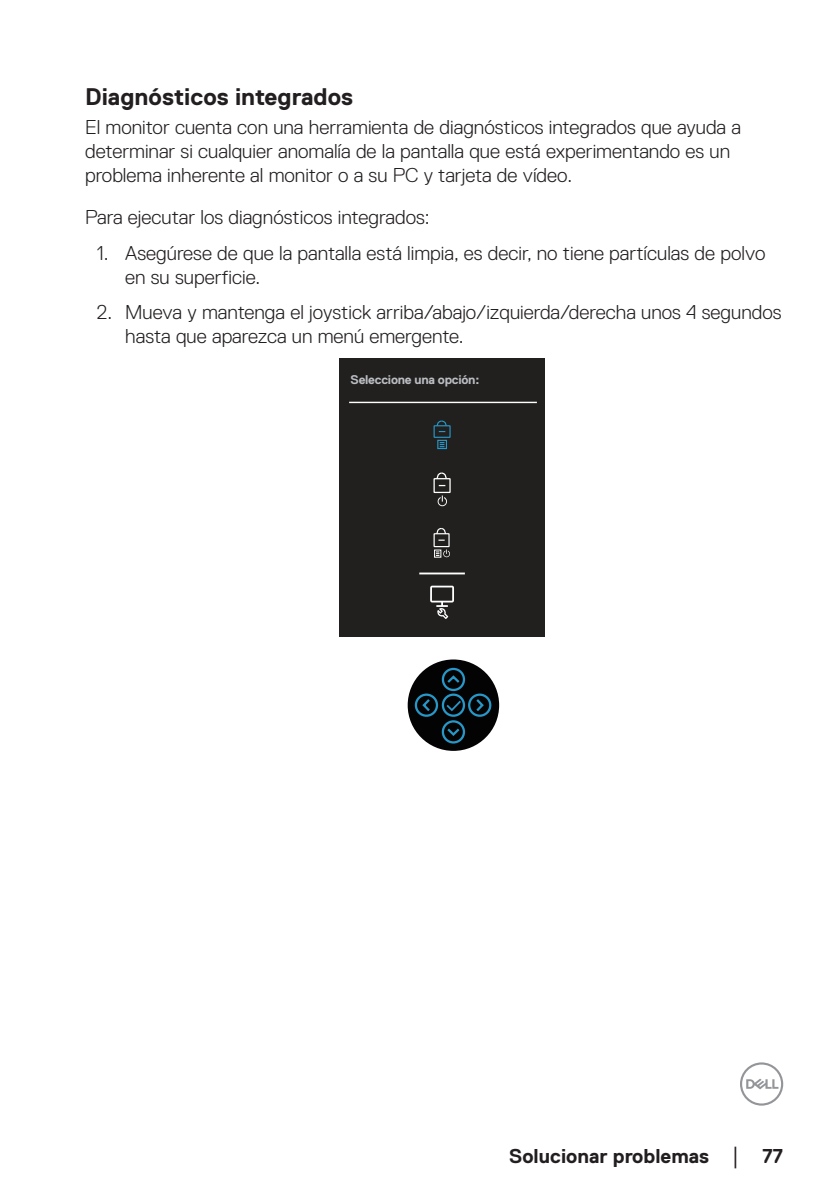
<style>
.page{position:relative;width:840px;height:1191px;background:#fff}
.page>*{position:absolute;margin:0;border:0;box-sizing:border-box;transform-origin:0 0}
.Head2{font:700 24px "Dell Replica";color:#231f20}
.text{font:300 20px/24px "Dell Replica";color:#231f20}
.Paragraph{font:300 20px "Dell Replica";color:#231f20}
.t1{font:700 20px "Dell Replica";color:#231f20}
.t2{font:700 12.6px "Dell Replica";letter-spacing:-.02em;color:#babdc2}
.s1{font-family:"Times New Roman";font-weight:400;font-size:18px}
</style>
<div class="page">
<svg style="left:740px;top:1062px;width:42px;height:43px"></svg>
<div style="left:339px;top:358px;width:205px;height:279px;background:#21201f"></div>
<div style="left:433px;top:478px;width:17px;height:15px;border:1px solid #fff"></div>
<svg style="left:435px;top:472px;width:12px;height:14px"></svg>
<svg style="left:437px;top:495px;width:10px;height:11px"></svg>
<div style="left:433px;top:533px;width:16px;height:14px;border:1px solid #fff"></div>
<svg style="left:435px;top:528px;width:11px;height:13px"></svg>
<div style="left:434px;top:549px;width:7px;height:8px;border:1px solid #fff"></div>
<svg style="left:435px;top:549px;width:15px;height:8px"></svg>
<div style="left:433px;top:425px;width:17px;height:13px;border:1px solid #2797c8"></div>
<svg style="left:436px;top:420px;width:11px;height:12px"></svg>
<div style="left:437px;top:440px;width:10px;height:9px;border:1px solid #2797c8"></div>
<svg style="left:439px;top:442px;width:5px;height:5px"></svg>
<hr style="left:419px;top:572px;width:45px;height:2px;background:#fff">
<div style="left:407px;top:659px;width:92px;height:92px;background:#030303;border-radius:50%"></div>
<svg style="left:413px;top:666px;width:79px;height:78px"></svg>
<hr style="left:349px;top:402px;width:187px;height:1px;background:#fff">
<svg style="left:430px;top:585px;width:24px;height:34px"></svg>
<p class="Head2" style="left:85px;top:84px;width:269px">Diagnósticos integrados</p>
<p class="text" style="left:85px;top:115px;width:657px">El monitor cuenta con una herramienta de diagnósticos integrados que ayuda a determinar si cualquier anomalía de la pantalla que está experimentando es un problema inherente al monitor o a su PC y tarjeta de vídeo.</p>
<p class="Paragraph" style="left:85px;top:206px;width:345px">Para ejecutar los diagnósticos integrados:</p>
<p class="text" style="left:125px;top:241px;width:641px;text-indent:-28px">1. Asegúrese de que la pantalla está limpia, es decir, no tiene partículas de polvo en su superficie.</p>
<p class="text" style="left:125px;top:300px;width:657px;text-indent:-28px">2. Mueva y mantenga el joystick arriba/abajo/izquierda/derecha unos 4 segundos hasta que aparezca un menú emergente.</p>
<p class="t2" style="left:350px;top:372px;width:130px">Seleccione una opción:</p>
<p class="t1" style="left:509px;top:1144px;width:275px">Solucionar problemas <span class="s1">│</span> 77</p>
</div>
